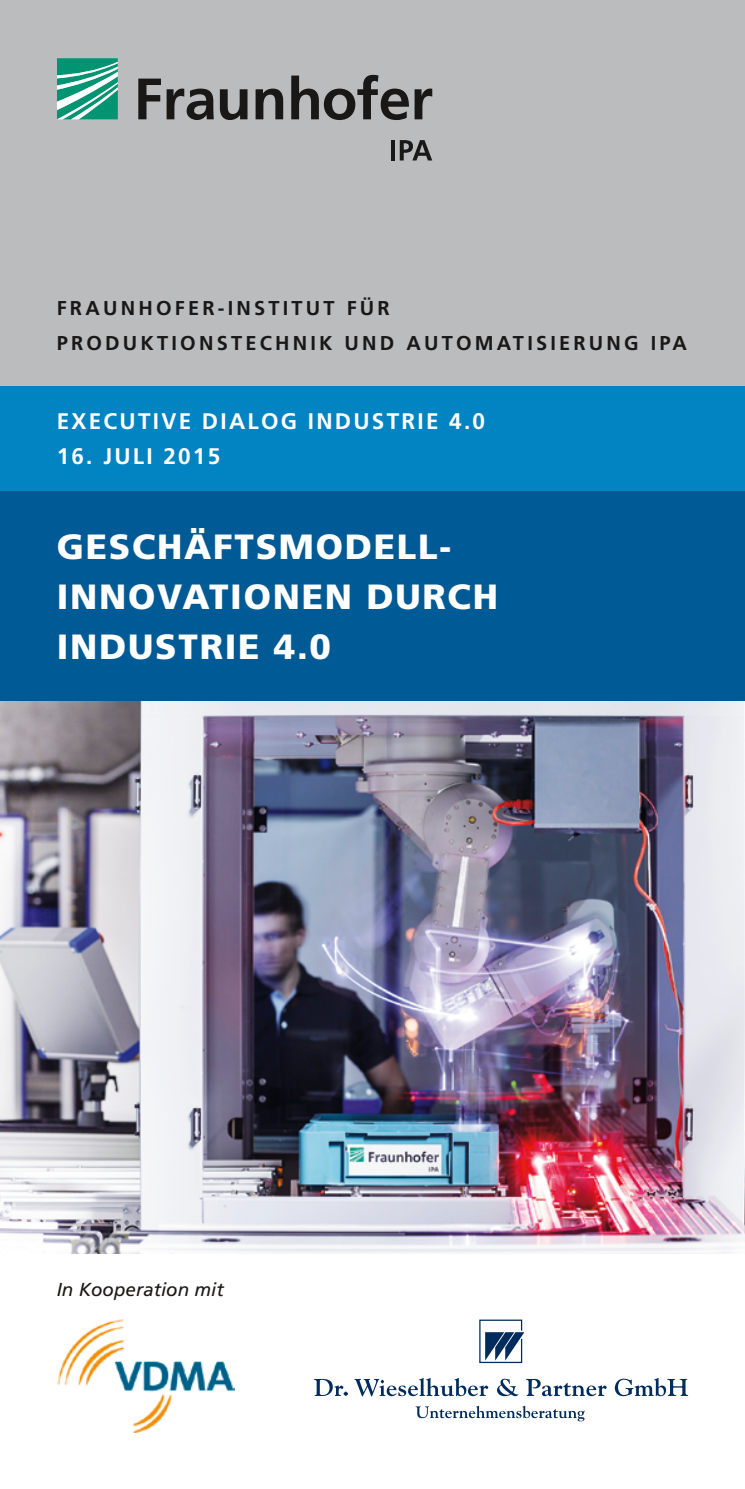
<style>
.page{position:relative;width:745px;height:1489px;background:#fff}
.page>*{position:absolute;margin:0;border:0;box-sizing:border-box;transform-origin:0 0}
.t1{font:900 35px/50px "Frutiger LT Com";letter-spacing:.05em;color:#fff}
.t2{font:700 22.5px "Frutiger LT Com";letter-spacing:.1em;color:#fff}
.t3{font:700 20px/35px "Frutiger LT Com";letter-spacing:.16em;color:#1a1817}
.t4{font:italic 18.75px "Frutiger LT Com";color:#1a1817}
</style>
<div class="page">
<img style="left:0;top:700px;width:744px;height:553px">
<div style="left:0;top:486px;width:744px;height:214px;background:#005a95"></div>
<div style="left:0;top:384px;width:744px;height:106px;background:#0283c2"></div>
<div style="left:0;top:0;width:744px;height:385px;background:#bbbcbe"></div>
<svg style="left:57px;top:58px;width:61px;height:61px;background:#4bb29a"></svg>
<svg style="left:138px;top:75px;width:294px;height:45px"></svg>
<svg style="left:391px;top:140px;width:3px;height:20px"></svg>
<svg style="left:399px;top:140px;width:33px;height:20px"></svg>
<svg style="left:479px;top:1319px;width:45px;height:44px"></svg>
<svg style="left:314px;top:1378px;width:34px;height:17px"></svg>
<svg style="left:354px;top:1378px;width:134px;height:18px"></svg>
<svg style="left:497px;top:1378px;width:21px;height:17px"></svg>
<svg style="left:526px;top:1378px;width:80px;height:17px"></svg>
<svg style="left:614px;top:1378px;width:73px;height:17px"></svg>
<svg style="left:415px;top:1405px;width:169px;height:16px"></svg>
<img style="left:57px;top:1319px;width:177px;height:113px">
<p class="t3" style="left:57px;top:290px;width:631px">FRAUNHOFER-INSTITUT FÜR<br>PRODUKTIONSTECHNIK UND AUTOMATISIERUNG IPA</p>
<p class="t2" style="left:57px;top:408px;width:429px">EXECUTIVE DIALOG INDUSTRIE 4.0</p>
<p class="t2" style="left:57px;top:443px;width:165px">16. JULI 2015</p>
<h1 class="t1" style="left:57px;top:521px;width:442px">GESCHÄFTSMODELL-<br>INNOVATIONEN DURCH<br>INDUSTRIE 4.0</h1>
<p class="t4" style="left:57px;top:1278px;width:168px">In Kooperation mit</p>
</div>
